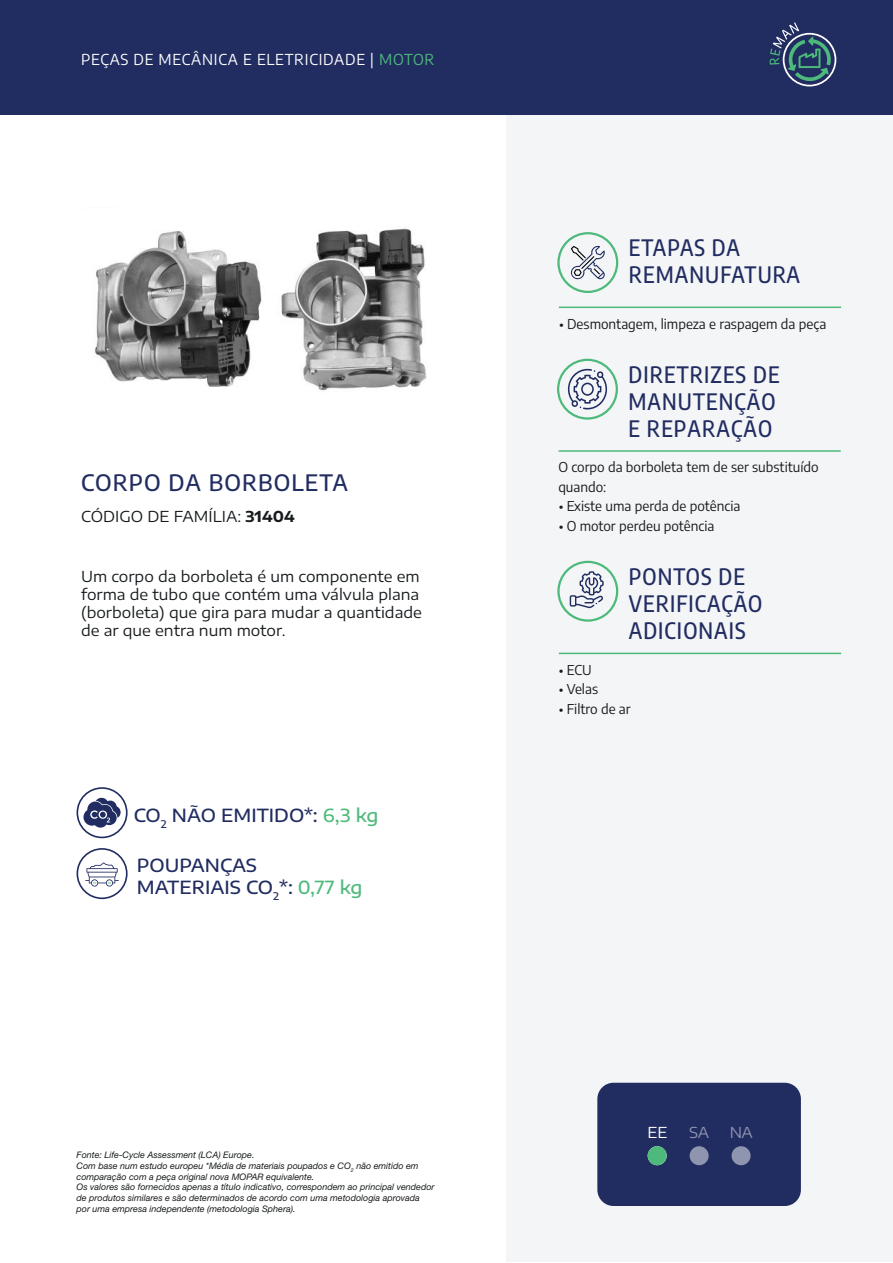
<style>
.page{position:relative;width:893px;height:1263px;background:#fff}
.page>*{position:absolute;margin:0;border:0;box-sizing:border-box;transform-origin:0 0}
.t1{font:500 22.5px/27px "Encode Sans Condensed";letter-spacing:.05em;color:#212c61}
.t2{font:500 22.5px "Encode Sans";letter-spacing:.05em;color:#212c61}
.t3{font:500 18px/21.6px "Encode Sans Expanded";color:#212c61}
.t4{font:15px/18px "Encode Sans Expanded";color:#171b1d}
.t5{font:15px "Encode Sans";letter-spacing:.05em;color:#fff}
.t6{font:15px "Encode Sans Expanded";color:#fff}
.t7{font:13.5px/19.5px "Encode Sans";color:#171b1d}
.t8{font:italic 9px/10.8px "Helvetica Neue LT Pro";color:#171b1d}
.s1{color:#4dba7b}
.s2{font-weight:700}
</style>
<div class="page">
<div style="left:506px;top:114px;width:386px;height:1148px;background:#f4f5f7"></div>
<div style="left:597px;top:1083px;width:204px;height:123px;background:#212c61;border-radius:16px"></div>
<svg style="left:77px;top:788px;width:50px;height:49px"></svg>
<div style="left:77px;top:787px;width:51px;height:51px;border:2px solid #212c61;border-radius:50%"></div>
<svg style="left:83px;top:798px;width:38px;height:30px"></svg>
<div style="left:77px;top:848px;width:51px;height:51px;border:2px solid #212c61;border-radius:50%"></div>
<svg style="left:85px;top:862px;width:34px;height:24px"></svg>
<div style="left:0;top:0;width:893px;height:115px;background:#212c61"></div>
<svg style="left:770px;top:22px;width:66px;height:64px"></svg>
<div style="left:732px;top:1146px;width:19px;height:19px;background:#8f95af;border-radius:50%"></div>
<div style="left:690px;top:1146px;width:19px;height:19px;background:#8f95af;border-radius:50%"></div>
<img style="left:94px;top:228px;width:333px;height:163px">
<svg style="left:571px;top:245px;width:34px;height:35px"></svg>
<div style="left:557px;top:232px;width:61px;height:61px;border:2px solid #4dba7b;border-radius:50%"></div>
<hr style="left:559px;top:307px;width:282px;height:1px;background:#4dba7b">
<div style="left:557px;top:359px;width:61px;height:61px;border:2px solid #4dba7b;border-radius:50%"></div>
<svg style="left:568px;top:369px;width:39px;height:40px"></svg>
<hr style="left:558px;top:450px;width:283px;height:2px;background:#4dba7b">
<div style="left:557px;top:561px;width:61px;height:61px;border:2px solid #4dba7b;border-radius:50%"></div>
<svg style="left:570px;top:571px;width:34px;height:37px"></svg>
<hr style="left:559px;top:653px;width:282px;height:1px;background:#4dba7b">
<div style="left:648px;top:1146px;width:19px;height:19px;background:#4dba7b;border-radius:50%"></div>
<h3 class="t5" style="left:81px;top:49px;width:355px">PEÇAS DE MECÂNICA E ELETRICIDADE | <span class="s1">MOTOR</span></h3>
<h1 class="t2" style="left:81px;top:467px;width:268px">CORPO DA BORBOLETA</h1>
<h3 class="t4" style="left:81px;top:506px;width:215px">CÓDIGO DE FAMÍLIA: <span class="s2">31404</span></h3>
<h3 class="t4" style="left:81px;top:567px;width:342px">Um corpo da borboleta é um componente em forma de tubo que contém uma válvula plana (borboleta) que gira para mudar a quantidade de ar que entra num motor.</h3>
<h2 class="t3" style="left:134px;top:803px;width:246px">CO<sub>2</sub> NÃO EMITIDO*: <span class="s1">6,3 kg</span></h2>
<h2 class="t3" style="left:137px;top:854px;width:227px">POUPANÇAS<br>MATERIAIS CO<sub>2</sub>*: <span class="s1">0,77 kg</span></h2>
<p class="t8" style="left:77px;top:1149px;width:360px">Fonte: Life-Cycle Assessment (LCA) Europe.<br>Com base num estudo europeu *Média de materiais poupados e CO<sub>2</sub> não emitido em comparação com a peça original nova MOPAR equivalente.<br>Os valores são fornecidos apenas a título indicativo, correspondem ao principal vendedor de produtos similares e são determinados de acordo com uma metodologia aprovada por uma empresa independente (metodologia Sphera).</p>
<h1 class="t1" style="left:629px;top:233px;width:173px">ETAPAS DA<br>REMANUFATURA</h1>
<h3 class="t7" style="left:559px;top:313px;width:269px">• Desmontagem, limpeza e raspagem da peça</h3>
<h1 class="t1" style="left:628px;top:360px;width:153px">DIRETRIZES DE<br>MANUTENÇÃO<br>E REPARAÇÃO</h1>
<h3 class="t7" style="left:558px;top:457px;width:262px">O corpo da borboleta tem de ser substituído quando:</h3>
<h3 class="t7" style="left:559px;top:496px;width:183px">• Existe uma perda de potência</h3>
<h3 class="t7" style="left:559px;top:515px;width:157px">• O motor perdeu potência</h3>
<h1 class="t1" style="left:629px;top:562px;width:135px">PONTOS DE<br>VERIFICAÇÃO<br>ADICIONAIS</h1>
<h3 class="t7" style="left:559px;top:659px;width:34px">• ECU</h3>
<h3 class="t7" style="left:559px;top:679px;width:41px">• Velas</h3>
<h3 class="t7" style="left:559px;top:698px;width:73px">• Filtro de ar</h3>
<h3 class="t6" style="left:647px;top:1122px;width:22px">EE</h3>
<h3 class="t6" style="left:689px;top:1122px;width:22px">SA</h3>
<h3 class="t6" style="left:729px;top:1122px;width:25px">NA</h3>
</div>
